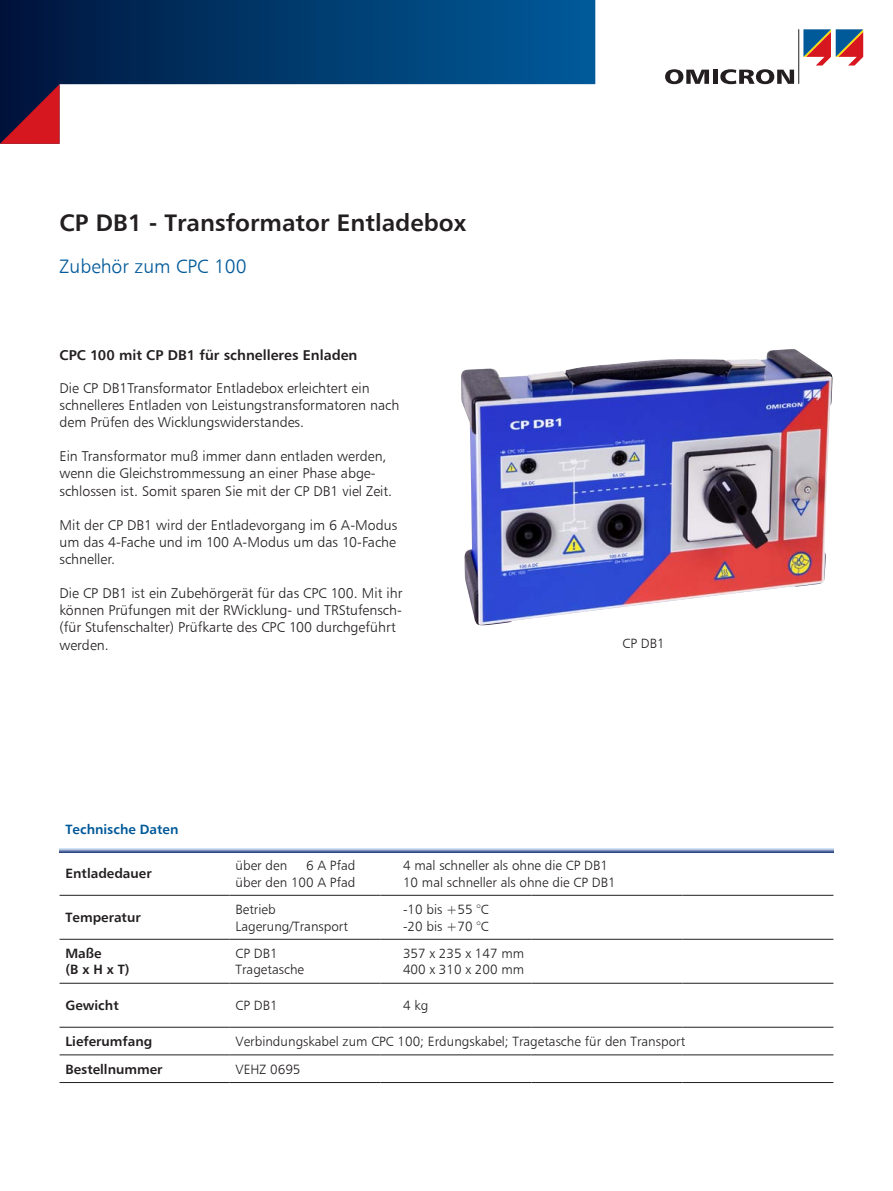
<style>
.page{position:relative;width:893px;height:1191px;background:#fff}
.page>*{position:absolute;margin:0;border:0;box-sizing:border-box;transform-origin:0 0}
.t1{font:700 24px "OMICRON";color:#231f20}
.t2{font:19.5px "OMICRON";color:#005999}
.t3{font:14.25px/17.1px "OMICRON";color:#231f20}
.t4{font:700 14.25px "OMICRON";color:#231f20}
.t5{font:13.5px/16.2px "OMICRON";color:#231f20}
.t6{font:700 13.5px/16.2px "OMICRON";color:#231f20}
.t7{font:700 13.5px "OMICRON";color:#005999}
</style>
<div class="page">
<svg style="left:0;top:0;width:595px;height:85px;background:#023a6c"></svg>
<svg style="left:0;top:84px;width:60px;height:60px;background:#6b162f"></svg>
<svg style="left:665px;top:69px;width:44px;height:15px"></svg>
<div style="left:712px;top:70px;width:5px;height:14px;background:#231f20"></div>
<svg style="left:720px;top:69px;width:74px;height:15px"></svg>
<hr style="left:798px;top:29px;width:1px;height:55px;background:#231f20">
<svg style="left:803px;top:29px;width:60px;height:37px"></svg>
<hr style="left:60px;top:983px;width:170px;height:1px;background:#231f20">
<hr style="left:230px;top:983px;width:151px;height:1px;background:#231f20">
<hr style="left:381px;top:983px;width:150px;height:1px;background:#231f20">
<hr style="left:531px;top:983px;width:151px;height:1px;background:#231f20">
<hr style="left:682px;top:983px;width:151px;height:1px;background:#231f20">
<hr style="left:60px;top:1027px;width:170px;height:1px;background:#231f20">
<hr style="left:230px;top:1027px;width:151px;height:1px;background:#231f20">
<hr style="left:381px;top:1027px;width:150px;height:1px;background:#231f20">
<hr style="left:531px;top:1027px;width:151px;height:1px;background:#231f20">
<hr style="left:682px;top:1027px;width:151px;height:1px;background:#231f20">
<hr style="left:60px;top:1054px;width:170px;height:1px;background:#231f20">
<hr style="left:230px;top:1054px;width:151px;height:1px;background:#231f20">
<hr style="left:381px;top:1054px;width:150px;height:1px;background:#231f20">
<hr style="left:531px;top:1054px;width:151px;height:1px;background:#231f20">
<hr style="left:682px;top:1054px;width:151px;height:1px;background:#231f20">
<hr style="left:60px;top:1082px;width:170px;height:1px;background:#231f20">
<hr style="left:230px;top:1082px;width:151px;height:1px;background:#231f20">
<hr style="left:381px;top:1082px;width:150px;height:1px;background:#231f20">
<hr style="left:531px;top:1082px;width:151px;height:1px;background:#231f20">
<hr style="left:682px;top:1082px;width:151px;height:1px;background:#231f20">
<hr style="left:60px;top:895px;width:170px;height:1px;background:#231f20">
<hr style="left:230px;top:895px;width:151px;height:1px;background:#231f20">
<hr style="left:381px;top:895px;width:150px;height:1px;background:#231f20">
<hr style="left:531px;top:895px;width:151px;height:1px;background:#231f20">
<hr style="left:682px;top:895px;width:151px;height:1px;background:#231f20">
<hr style="left:60px;top:939px;width:170px;height:1px;background:#231f20">
<hr style="left:230px;top:939px;width:151px;height:1px;background:#231f20">
<hr style="left:381px;top:939px;width:150px;height:1px;background:#231f20">
<hr style="left:531px;top:939px;width:151px;height:1px;background:#231f20">
<hr style="left:682px;top:939px;width:151px;height:1px;background:#231f20">
<svg style="left:60px;top:848px;width:773px;height:5px;background:#8195bd"></svg>
<img style="left:461px;top:349px;width:372px;height:276px">
<h1 class="t1" style="left:60px;top:207px;width:408px">CP DB1 - Transformator Entladebox</h1>
<h2 class="t2" style="left:60px;top:254px;width:189px">Zubehör zum CPC 100</h2>
<p class="t4" style="left:60px;top:346px;width:299px">CPC 100 mit CP DB1 für schnelleres Enladen</p>
<p class="t3" style="left:60px;top:379px;width:341px">Die CP DB1Transformator Entladebox erleichtert ein schnelleres Entladen von Leistungstransformatoren nach dem Prüfen des Wicklungswiderstandes.</p>
<p class="t3" style="left:60px;top:447px;width:334px">Ein Transformator muß immer dann entladen werden, wenn die Gleichstrommessung an einer Phase abge&shy;schlossen ist. Somit sparen Sie mit der CP DB1 viel Zeit.</p>
<p class="t3" style="left:60px;top:516px;width:339px;text-align:justify">Mit der CP DB1 wird der Entladevorgang im 6 A-Modus um das 4-Fache und im 100 A-Modus um das 10-Fache schneller.</p>
<p class="t3" style="left:60px;top:584px;width:344px">Die CP DB1 ist ein Zubehörgerät für das CPC 100. Mit ihr können Prüfungen mit der RWicklung- und TRStufensch-(für Stufenschalter) Prüfkarte des CPC 100 durchgeführt werden.</p>
<p class="t5" style="left:622px;top:635px;width:44px">CP DB1</p>
<p class="t7" style="left:66px;top:820px;width:114px">Technische Daten</p>
<p class="t6" style="left:66px;top:865px;width:88px">Entladedauer</p>
<p class="t5" style="left:236px;top:857px;width:121px;text-align:right">6 A Pfad<br>über den 100 A Pfad</p>
<p class="t5" style="left:403px;top:857px;width:214px">4 mal schneller als ohne die CP DB1<br>10 mal schneller als ohne die CP DB1</p>
<p class="t5" style="left:236px;top:857px;width:53px">über den</p>
<p class="t6" style="left:66px;top:909px;width:77px">Temperatur</p>
<p class="t5" style="left:236px;top:901px;width:114px">Betrieb<br>Lagerung/Transport</p>
<p class="t5" style="left:403px;top:901px;width:87px">-10 bis +55 °C -20 bis +70 °C</p>
<p class="t6" style="left:66px;top:945px;width:66px">Maße<br>(B x H x T)</p>
<p class="t5" style="left:236px;top:945px;width:70px">CP DB1<br>Tragetasche</p>
<p class="t5" style="left:403px;top:945px;width:123px">357 x 235 x 147 mm<br>400 x 310 x 200 mm</p>
<p class="t6" style="left:65px;top:997px;width:55px">Gewicht</p>
<p class="t5" style="left:236px;top:997px;width:44px">CP DB1</p>
<p class="t5" style="left:403px;top:997px;width:27px">4 kg</p>
<p class="t6" style="left:65px;top:1033px;width:88px">Lieferumfang</p>
<p class="t5" style="left:236px;top:1033px;width:451px">Verbindungskabel zum CPC 100; Erdungskabel; Tragetasche für den Transport</p>
<p class="t6" style="left:65px;top:1060px;width:99px">Bestellnummer</p>
<p class="t5" style="left:236px;top:1060px;width:66px">VEHZ 0695</p>
</div>
